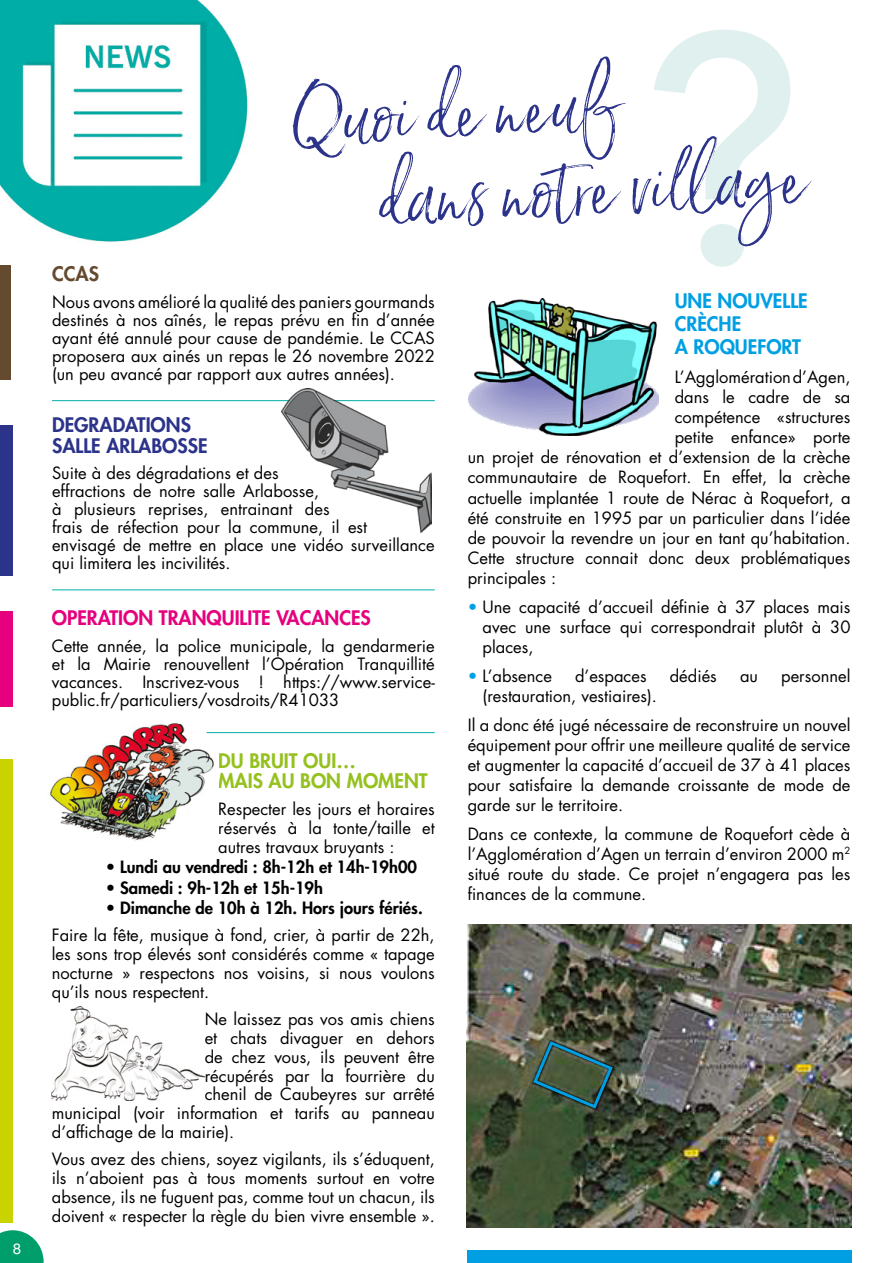
<style>
.page{position:relative;width:893px;height:1263px;background:#fff}
.page>*{position:absolute;margin:0;border:0;box-sizing:border-box;transform-origin:0 0}
.t1{font:500 325.05px "Avenir Next";color:#dff0ee}
.t2{font:75.6px/84px "Saturday Script";color:#2c338a}
.t3{font:800 19.5px "Futura Std";color:#e6007d}
.t4{font:800 19.5px/23.1px "Futura Std";color:#009fe3}
.t5{font:800 19.5px/20.2px "Futura Std";color:#95c11f}
.t6{font:800 19.5px/21px "Futura Std";color:#2c338a}
.t7{font:800 19.5px "Futura Std";color:#644b30}
.t8{font:16.5px/18px "Futura Std";color:#000;text-align:justify}
.t9{font:800 16.5px "Futura Std";color:#000}
.t10{font:15px "Helvetica Neue";color:#fff}
.s1{color:#009fe3}
</style>
<div class="page">
<svg style="left:0;top:1230px;width:44px;height:33px"></svg>
<img style="left:469px;top:298px;width:189px;height:138px">
<img style="left:466px;top:925px;width:385px;height:302px">
<img style="left:0;top:0;width:248px;height:242px">
<div style="left:0;top:265px;width:11px;height:114px;background:#644b30"></div>
<div style="left:0;top:425px;width:13px;height:150px;background:#2c338a"></div>
<div style="left:0;top:612px;width:13px;height:95px;background:#e6007d"></div>
<div style="left:0;top:759px;width:13px;height:463px;background:#c8d300"></div>
<hr style="left:52px;top:400px;width:383px;height:1px;background:#00ada5">
<hr style="left:52px;top:589px;width:383px;height:1px;background:#00ada5">
<div style="left:467px;top:1250px;width:384px;height:13px;background:#009fe3"></div>
<img style="left:282px;top:388px;width:149px;height:144px">
<img style="left:50px;top:723px;width:168px;height:118px">
<img style="left:51px;top:1006px;width:154px;height:95px">
<hr style="left:207px;top:732px;width:228px;height:1px;background:#00ada5">
<svg style="left:531px;top:1039px;width:84px;height:71px;background:#405a4b"></svg>
<p class="t10" style="left:13px;top:1237px;width:10px">8</p>
<h1 class="t1" style="left:638px;top:-125px;width:164px">?</h1>
<h2 class="t2" style="left:372px;top:71px;width:430px;text-indent:-80px;rotate:-3deg">Quoi de neuf<br>dans notre vill age</h2>
<p class="t7" style="left:52px;top:261px;width:48px">CCAS</p>
<p class="t8" style="left:52px;top:293px;width:384px">Nous avons amélioré la qualité des paniers gourmands destinés à nos aînés, le repas prévu en fin d’année ayant été annulé pour cause de pandémie. Le CCAS proposera aux ainés un repas le 26 novembre 2022 (un peu avancé par rapport aux autres années).</p>
<p class="t4" style="left:675px;top:289px;width:134px">UNE NOUVELLE<br>CRÈCHE<br>A ROQUEFORT</p>
<p class="t8" style="left:675px;top:368px;width:177px">L’Agglomération d’Agen,</p>
<p class="t8" style="left:675px;top:388px;width:177px">dans le cadre de sa</p>
<p class="t8" style="left:675px;top:408px;width:177px">compétence «structures</p>
<p class="t8" style="left:675px;top:428px;width:177px">petite enfance» porte</p>
<p class="t8" style="left:468px;top:448px;width:384px">un projet de rénovation et d’extension de la crèche</p>
<p class="t8" style="left:468px;top:468px;width:384px">communautaire de Roquefort. En effet, la crèche</p>
<p class="t8" style="left:468px;top:489px;width:384px">actuelle implantée 1 route de Nérac à Roquefort, a</p>
<p class="t8" style="left:468px;top:509px;width:384px">été construite en 1995 par un particulier dans l’idée</p>
<p class="t8" style="left:468px;top:529px;width:384px">de pouvoir la revendre un jour en tant qu’habitation.</p>
<p class="t8" style="left:468px;top:549px;width:384px">Cette structure connait donc deux problématiques</p>
<p class="t8" style="left:468px;top:569px;width:90px">principales :</p>
<p class="t8" style="left:483px;top:597px;width:369px;line-height:20.1px;text-indent:-15px"><span class="s1">•</span> Une capacité d’accueil définie à 37 places mais avec une surface qui correspondrait plutôt à 30 places,</p>
<p class="t8" style="left:468px;top:667px;width:86px"><span class="s1">•</span> L’absence</p>
<p class="t8" style="left:575px;top:667px;width:73px">d’espaces</p>
<p class="t8" style="left:670px;top:667px;width:49px">dédiés</p>
<p class="t8" style="left:740px;top:667px;width:19px">au</p>
<p class="t8" style="left:781px;top:667px;width:71px">personnel</p>
<p class="t8" style="left:468px;top:682px;width:384px;line-height:28.7px;text-indent:15px">(restauration, vestiaires).<br>Il a donc été jugé nécessaire de reconstruire un nouvel</p>
<p class="t8" style="left:468px;top:735px;width:384px;line-height:20.1px">équipement pour offrir une meilleure qualité de service et augmenter la capacité d’accueil de 37 à 41 places pour satisfaire la demande croissante de mode de garde sur le territoire.</p>
<p class="t8" style="left:468px;top:824px;width:384px;line-height:20.1px">Dans ce contexte, la commune de Roquefort cède à l’Agglomération d’Agen un terrain d’environ 2000 m<sup>2 </sup>situé route du stade. Ce projet n’engagera pas les finances de la commune.</p>
<p class="t6" style="left:52px;top:414px;width:157px">DEGRADATIONS<br>SALLE ARLABOSSE</p>
<p class="t8" style="left:52px;top:464px;width:384px;text-align:left">Suite à des dégradations et des<br>effractions de notre salle Arlabosse,<br>à plusieurs reprises, entrainant des<br>frais de réfection pour la commune, il est envisagé de mettre en place une vidéo surveillance qui limitera les incivilités.</p>
<p class="t3" style="left:52px;top:606px;width:320px">OPERATION TRANQUILITE VACANCES</p>
<p class="t8" style="left:52px;top:637px;width:384px">Cette année, la police municipale, la gendarmerie et la Mairie renouvellent l’Opération Tranquillité vacances. Inscrivez-vous ! https://www.service&shy;public.fr/particuliers/vosdroits/R41033</p>
<p class="t5" style="left:218px;top:750px;width:211px">DU BRUIT OUI…<br>MAIS AU BON MOMENT</p>
<p class="t8" style="left:218px;top:800px;width:218px;line-height:18.8px">Respecter les jours et horaires réservés à la tonte/taille et autres travaux bruyants :</p>
<p class="t9" style="left:106px;top:857px;width:313px">• Lundi au vendredi : 8h-12h et 14h-19h00</p>
<p class="t9" style="left:106px;top:877px;width:219px">• Samedi : 9h-12h et 15h-19h</p>
<p class="t9" style="left:106px;top:897px;width:318px">• Dimanche de 10h à 12h. Hors jours fériés.</p>
<p class="t8" style="left:52px;top:926px;width:384px;line-height:18.8px">Faire la fête, musique à fond, crier, à partir de 22h, les sons trop élevés sont considérés comme « tapage nocturne » respectons nos voisins, si nous voulons qu’ils nous respectent.</p>
<p class="t8" style="left:205px;top:1010px;width:232px">Ne laissez pas vos amis chiens</p>
<p class="t8" style="left:205px;top:1029px;width:232px">et chats divaguer en dehors</p>
<p class="t8" style="left:205px;top:1048px;width:232px">de chez vous, ils peuvent être</p>
<p class="t8" style="left:205px;top:1067px;width:232px">récupérés par la fourrière du</p>
<p class="t8" style="left:205px;top:1085px;width:232px">chenil de Caubeyres sur arrêté</p>
<p class="t8" style="left:52px;top:1104px;width:384px">municipal (voir information et tarifs au panneau</p>
<p class="t8" style="left:52px;top:1123px;width:184px">d’affichage de la mairie).</p>
<p class="t8" style="left:52px;top:1150px;width:384px;line-height:18.8px">Vous avez des chiens, soyez vigilants, ils s’éduquent, ils n’aboient pas à tous moments surtout en votre absence, ils ne fuguent pas, comme tout un chacun, ils doivent « respecter la règle du bien vivre ensemble ».</p>
</div>
